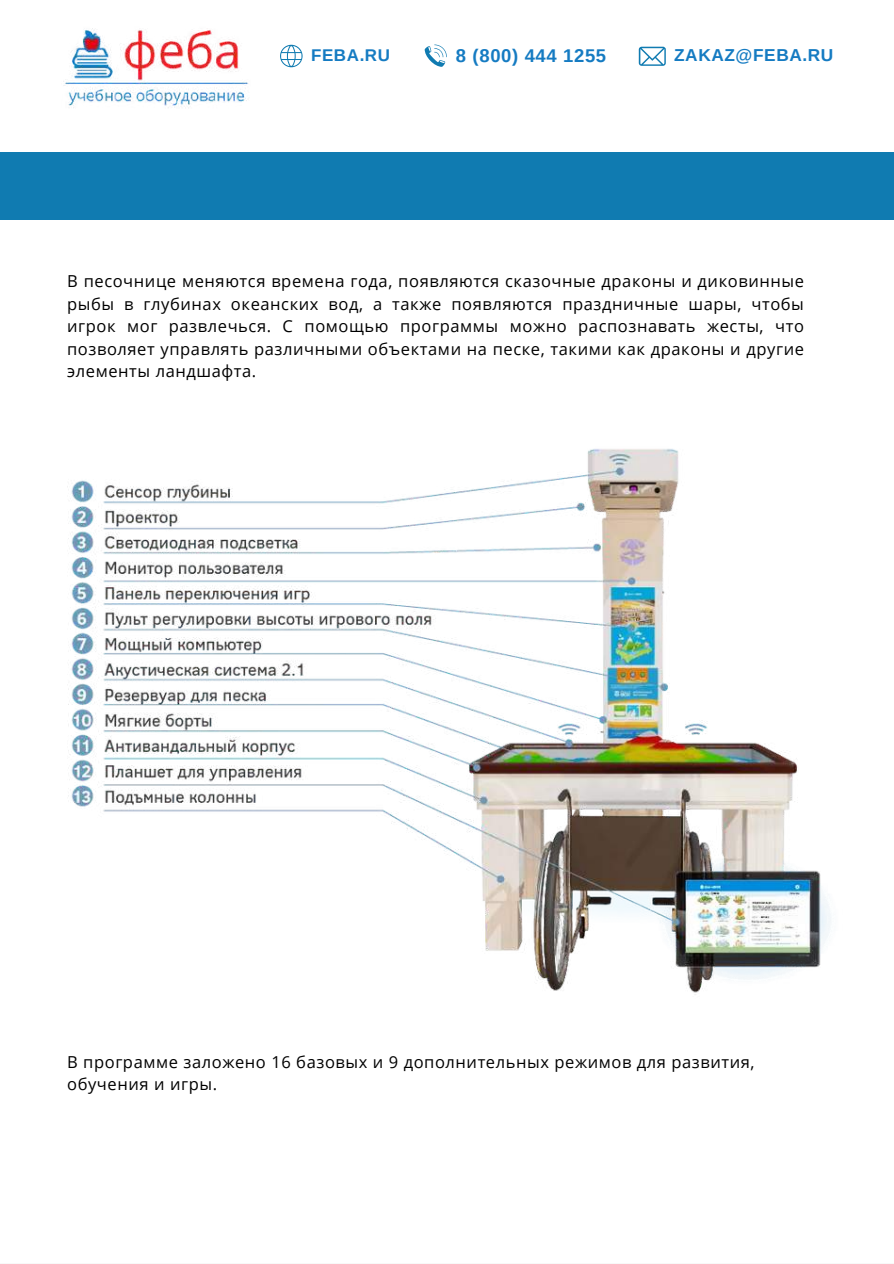
<style>
.page{position:relative;width:894px;height:1264px;background:#fff}
.page>*{position:absolute;margin:0;border:0;box-sizing:border-box;transform-origin:0 0}
.t1{font:700 18.45px "Arimo";letter-spacing:.035em;color:#157bc2}
.t2{font:700 17.25px "Arimo";letter-spacing:.035em;color:#157bc2}
.t3{font:700 16.95px "Arimo";letter-spacing:.035em;color:#157bc2}
.t4{font:16.5px/22.5px "Open Sans";letter-spacing:.035em;color:#000;text-align:justify}
</style>
<div class="page">
<img style="left:63px;top:28px;width:186px;height:80px">
<svg style="left:638px;top:47px;width:27px;height:19px"></svg>
<svg style="left:424px;top:45px;width:22px;height:22px"></svg>
<svg style="left:280px;top:45px;width:22px;height:22px"></svg>
<div style="left:0;top:152px;width:893px;height:68px;background:#107bb1"></div>
<img style="left:67px;top:449px;width:764px;height:546px">
<p class="t3" style="left:311px;top:46px;width:80px">FEBA.RU</p>
<p class="t1" style="left:456px;top:45px;width:152px">8 (800) 444 1255</p>
<p class="t2" style="left:674px;top:45px;width:161px">ZAKAZ@FEBA.RU</p>
<p class="t4" style="left:67px;top:269px;width:738px">В песочнице меняются времена года, появляются сказочные драконы и диковинные рыбы в глубинах океанских вод, а также появляются праздничные шары, чтобы игрок мог развлечься. С помощью программы можно распознавать жесты, что позволяет управлять различными объектами на песке, такими как драконы и другие элементы ландшафта.</p>
<p class="t4" style="left:67px;top:1050px;width:688px">В программе заложено 16 базовых и 9 дополнительных режимов для развития, обучения и игры.</p>
</div>
